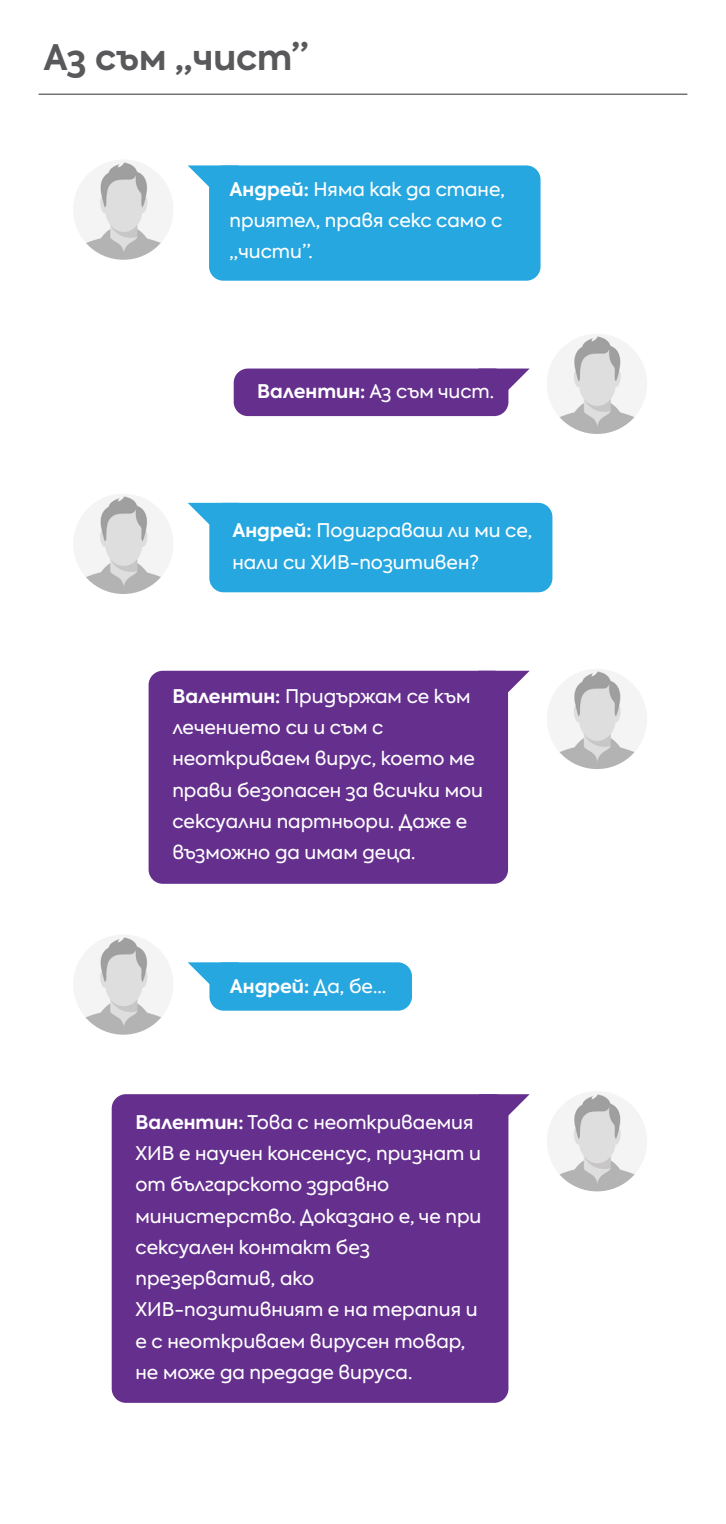
<style>
.page{position:relative;width:726px;height:1524px;background:#fff}
.page>*{position:absolute;margin:0;border:0;box-sizing:border-box;transform-origin:0 0}
.t1{font:700 35px "Axiforma";color:#59595c}
.t2{font:18.75px/31.2px "Axiforma";color:#fff}
.t3{font:700 18.75px "Axiforma";color:#fff}
.s1{font-weight:700}
.s2{font-weight:400}
</style>
<div class="page">
<div style="left:209px;top:165px;width:331px;height:116px;background:#26a7df;border-radius:14px"></div>
<svg style="left:188px;top:165px;width:51px;height:22px"></svg>
<div style="left:209px;top:503px;width:343px;height:89px;background:#26a7df;border-radius:14px"></div>
<svg style="left:188px;top:503px;width:31px;height:22px"></svg>
<div style="left:234px;top:368px;width:274px;height:48px;background:#652f8e;border-radius:14px"></div>
<svg style="left:478px;top:368px;width:52px;height:22px"></svg>
<div style="left:112px;top:1094px;width:396px;height:309px;background:#652f8e;border-radius:14px"></div>
<svg style="left:478px;top:1094px;width:52px;height:22px"></svg>
<div style="left:149px;top:671px;width:359px;height:213px;background:#652f8e;border-radius:14px"></div>
<svg style="left:498px;top:671px;width:32px;height:22px"></svg>
<div style="left:209px;top:962px;width:203px;height:48px;background:#26a7df;border-radius:14px"></div>
<svg style="left:188px;top:962px;width:51px;height:22px"></svg>
<img style="left:73px;top:159px;width:100px;height:101px;border-radius:50px">
<img style="left:73px;top:494px;width:100px;height:100px;border-radius:50px">
<img style="left:73px;top:934px;width:100px;height:100px;border-radius:50px">
<img style="left:547px;top:334px;width:100px;height:100px;border-radius:50px">
<img style="left:547px;top:669px;width:100px;height:100px;border-radius:50px">
<img style="left:547px;top:1091px;width:100px;height:100px;border-radius:50px">
<hr style="left:39px;top:94px;width:648px;height:1px;background:#59595c">
<h1 class="t1" style="left:44px;top:34px;width:266px">Аз съм „чист”</h1>
<p class="t2" style="left:230px;top:174px;width:277px"><span class="s1">Андрей:</span> Няма как да стане, приятел, правя секс само с „чисти”.</p>
<p class="t2" style="left:257px;top:376px;width:238px"><span class="s1">Валентин:</span> Аз съм чист.</p>
<p class="t2" style="left:232px;top:515px;width:302px"><span class="s1">Андрей:</span> Подиграваш ли ми се, нали си ХИВ-позитивен?</p>
<p class="t2" style="left:172px;top:681px;width:312px"><span class="s1">Валентин:</span> Придържам се към лечението си и съм с неоткриваем вирус, което ме прави безопасен за всички мои сексуални партньори. Даже е възможно да имам деца.</p>
<p class="t3" style="left:230px;top:973px;width:158px">Андрей: <span class="s2">Да, бе…</span></p>
<p class="t2" style="left:135px;top:1106px;width:347px"><span class="s1">Валентин:</span> Това с неоткриваемия<br>ХИВ е научен консенсус, признат и от българското здравно министерство. Доказано е, че при сексуален контакт без презерватив, ако<br>ХИВ-позитивният е на терапия и е с неоткриваем вирусен товар, не може да предаде вируса.</p>
</div>
